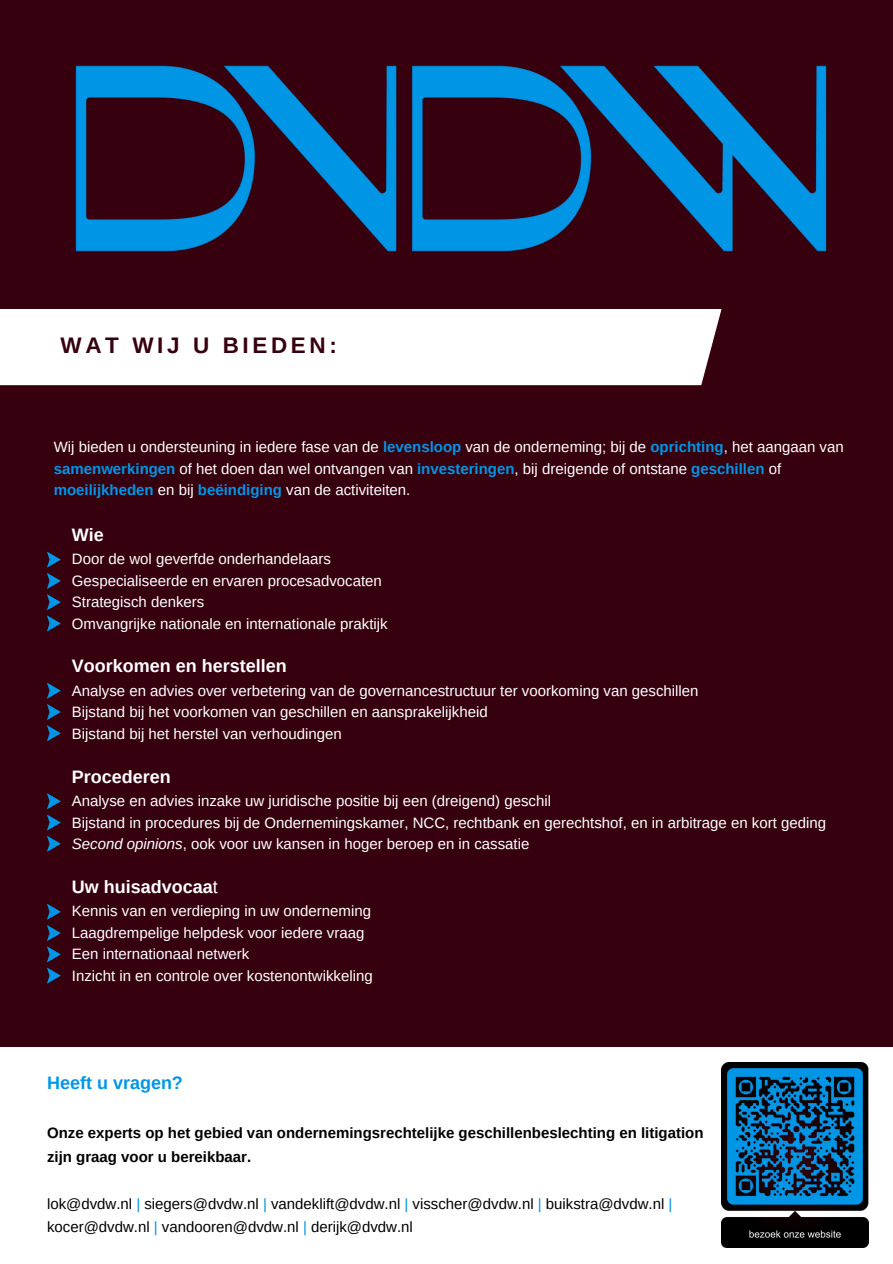
<style>
.page{position:relative;width:893px;height:1264px;background:#fff}
.page>*{position:absolute;margin:0;border:0;box-sizing:border-box;transform-origin:0 0}
.t1{font:700 22.5px "Arimo";letter-spacing:.16em;color:#37000f}
.t2{font:700 18px "Arimo";color:#fff}
.t3{font:700 18px "Arimo";color:#0096e6}
.t4{font:15px/21.3px "Arimo";color:#fff}
.t5{font:15px "Arimo";color:#000}
.t6{font:700 15px "Arimo";color:#000}
.s1{font-weight:700;color:#0096e6}
.s2{font-style:italic}
.s3{font-weight:400}
.s4{color:#0096e6}
</style>
<div class="page">
<div style="left:0;top:0;width:892px;height:1262px;background:#37000f"></div>
<img style="left:75px;top:65px;width:752px;height:187px">
<div style="left:0;top:309px;width:721px;height:76px;background:#fff"></div>
<svg style="left:47px;top:904px;width:14px;height:15px"></svg>
<svg style="left:47px;top:925px;width:14px;height:15px"></svg>
<svg style="left:47px;top:946px;width:14px;height:37px"></svg>
<div style="left:0;top:1046px;width:892px;height:216px;background:#fff"></div>
<img style="left:721px;top:1062px;width:147px;height:184px">
<svg style="left:47px;top:552px;width:14px;height:15px"></svg>
<svg style="left:47px;top:573px;width:14px;height:15px"></svg>
<svg style="left:47px;top:594px;width:14px;height:37px"></svg>
<svg style="left:47px;top:683px;width:14px;height:15px"></svg>
<svg style="left:47px;top:704px;width:14px;height:37px"></svg>
<svg style="left:47px;top:793px;width:14px;height:37px"></svg>
<svg style="left:47px;top:836px;width:14px;height:15px"></svg>
<p class="t1" style="left:61px;top:333px;width:278px">WAT WIJ U BIEDEN:</p>
<p class="t4" style="left:54px;top:436px;width:791px">Wij bieden u ondersteuning in iedere fase van de <span class="s1">levensloop</span> van de onderneming; bij de <span class="s1">oprichting</span>, het aangaan van <span class="s1">samenwerkingen</span> of het doen dan wel ontvangen van <span class="s1">investeringen</span>, bij dreigende of ontstane <span class="s1">geschillen</span> of <span class="s1">moeilijkheden</span> en bij <span class="s1">beëindiging</span> van de activiteiten.</p>
<p class="t2" style="left:72px;top:524px;width:33px">Wie</p>
<p class="t4" style="left:72px;top:548px;width:261px">Door de wol geverfde onderhandelaars</p>
<p class="t4" style="left:72px;top:570px;width:311px">Gespecialiseerde en ervaren procesadvocaten</p>
<p class="t4" style="left:72px;top:591px;width:134px">Strategisch denkers</p>
<p class="t4" style="left:72px;top:612px;width:317px">Omvangrijke nationale en internationale praktijk</p>
<p class="t2" style="left:72px;top:656px;width:216px">Voorkomen en herstellen</p>
<p class="t4" style="left:72px;top:680px;width:628px">Analyse en advies over verbetering van de governancestructuur ter voorkoming van geschillen</p>
<p class="t4" style="left:72px;top:701px;width:417px">Bijstand bij het voorkomen van geschillen en aansprakelijkheid</p>
<p class="t4" style="left:72px;top:723px;width:271px">Bijstand bij het herstel van verhoudingen</p>
<p class="t2" style="left:72px;top:766px;width:100px">Procederen</p>
<p class="t4" style="left:72px;top:790px;width:480px">Analyse en advies inzake uw juridische positie bij een (dreigend) geschil</p>
<p class="t4" style="left:72px;top:811px;width:755px">Bijstand in procedures bij de Ondernemingskamer, NCC, rechtbank en gerechtshof, en in arbitrage en kort geding<br><span class="s2">Second opinions</span>, ook voor uw kansen in hoger beroep en in cassatie</p>
<p class="t2" style="left:72px;top:876px;width:147px">Uw huisadvocaa<span class="s3">t</span></p>
<p class="t4" style="left:72px;top:900px;width:300px">Kennis van en verdieping in uw onderneming</p>
<p class="t4" style="left:72px;top:921px;width:294px">Laagdrempelige helpdesk voor iedere vraag</p>
<p class="t4" style="left:72px;top:943px;width:179px">Een internationaal netwerk</p>
<p class="t4" style="left:72px;top:964px;width:302px">Inzicht in en controle over kostenontwikkeling</p>
<p class="t3" style="left:47px;top:1072px;width:137px">Heeft u vragen?</p>
<p class="t6" style="left:47px;top:1124px;width:657px">Onze experts op het gebied van ondernemingsrechtelijke geschillenbeslechting en litigation</p>
<p class="t6" style="left:47px;top:1147px;width:205px">zijn graag voor u bereikbaar.</p>
<p class="t5" style="left:47px;top:1195px;width:626px">lok@dvdw.nl <span class="s4">|</span> siegers@dvdw.nl <span class="s4">|</span> vandeklift@dvdw.nl <span class="s4">|</span> visscher@dvdw.nl <span class="s4">|</span> buikstra@dvdw.nl <span class="s4">|</span></p>
<p class="t5" style="left:47px;top:1218px;width:367px">kocer@dvdw.nl <span class="s4">|</span> vandooren@dvdw.nl <span class="s4">|</span> derijk@dvdw.nl</p>
</div>
